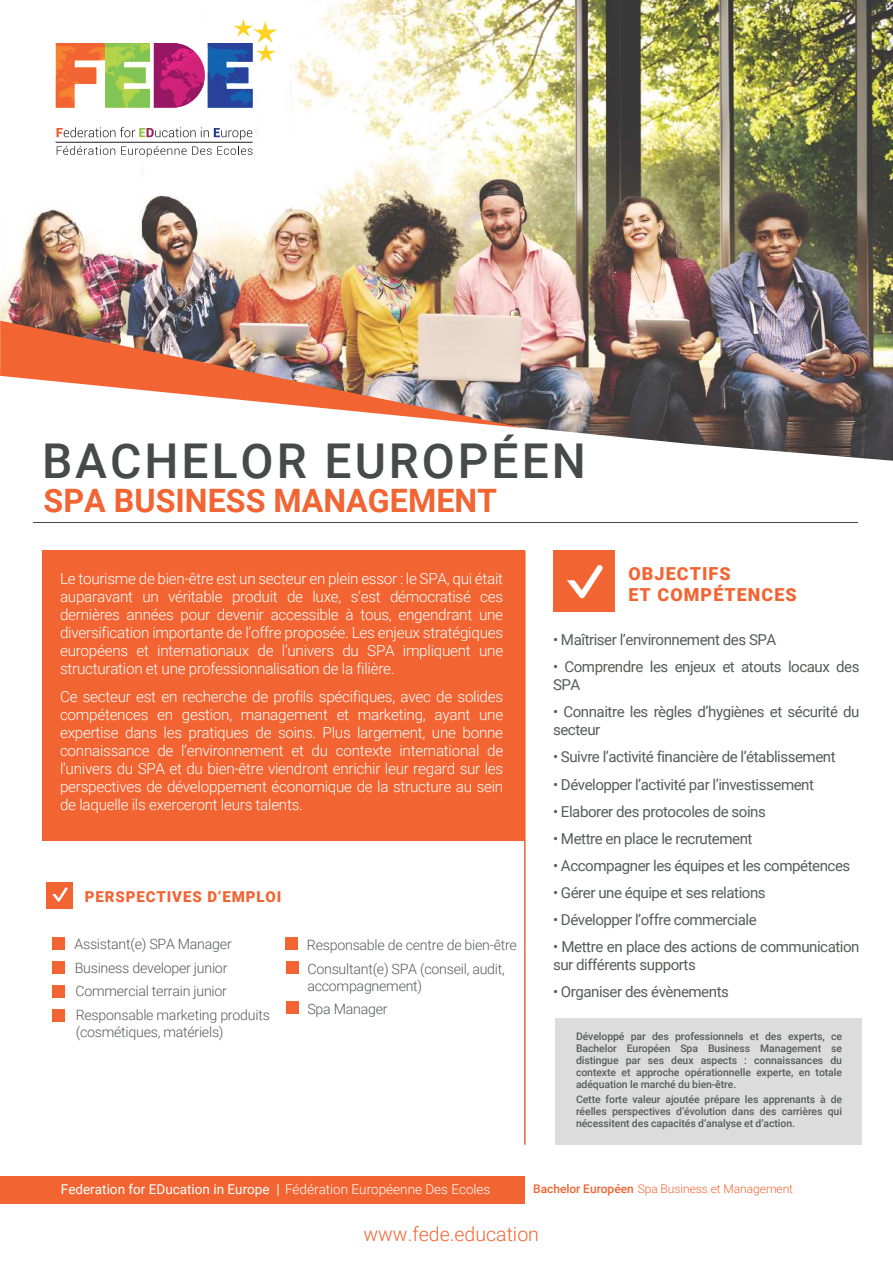
<style>
.page{position:relative;width:893px;height:1263px;background:#fff}
.page>*{position:absolute;margin:0;border:0;box-sizing:border-box;transform-origin:0 0}
.t1{font:500 48px "Roboto";letter-spacing:.06em;color:#484a4a}
.t2{font:700 32.25px "Roboto";color:#f26432}
.t3{font:300 19.5px "Roboto";color:#f26432}
.t4{font:900 17.85px/21.5px "Roboto";letter-spacing:.06em;color:#f26432}
.t5{font:300 15.3px/18px "Roboto";letter-spacing:-.02em;color:#fff;text-align:justify}
.t6{font:15.15px/18.1px "Roboto";letter-spacing:-.03em;color:#585c59}
.t7{font:900 15px "Roboto";letter-spacing:.06em;color:#f26432}
.t8{font:300 14.25px/17.1px "Roboto";letter-spacing:-.02em;color:#585c59}
.t9{font:13.5px "Roboto";color:#fff}
.t10{font:300 12px "Roboto";letter-spacing:-.005em;color:#f26432}
.t11{font:500 10.5px/12px "Roboto";letter-spacing:-.01em;color:#585c59;text-align:justify}
.s1{font-weight:300}
.s2{font-weight:500}
</style>
<div class="page">
<img style="left:0;top:0;width:893px;height:461px">
<div style="left:42px;top:551px;width:483px;height:290px;background:#f26432"></div>
<hr style="left:33px;top:522px;width:825px;height:1px;background:#484a4a">
<div style="left:553px;top:550px;width:62px;height:62px;background:#f26432"></div>
<svg style="left:567px;top:565px;width:36px;height:33px"></svg>
<img style="left:0;top:321px;width:525px;height:107px">
<svg style="left:56px;top:19px;width:221px;height:89px"></svg>
<svg style="left:57px;top:127px;width:195px;height:13px"></svg>
<svg style="left:57px;top:146px;width:58px;height:9px"></svg>
<svg style="left:121px;top:146px;width:131px;height:11px"></svg>
<hr style="left:56px;top:142px;width:197px;height:1px;background:#211d1e">
<div style="left:0;top:1176px;width:525px;height:27px;background:#f26432"></div>
<hr style="left:524px;top:550px;width:2px;height:595px;background:#f26432">
<div style="left:46px;top:882px;width:27px;height:26px;background:#f26432"></div>
<svg style="left:52px;top:887px;width:16px;height:15px"></svg>
<div style="left:52px;top:936px;width:13px;height:13px;background:#f26432"></div>
<div style="left:52px;top:961px;width:13px;height:13px;background:#f26432"></div>
<div style="left:52px;top:985px;width:13px;height:13px;background:#f26432"></div>
<div style="left:285px;top:937px;width:13px;height:13px;background:#f26432"></div>
<div style="left:52px;top:1009px;width:13px;height:13px;background:#f26432"></div>
<div style="left:286px;top:961px;width:13px;height:13px;background:#f26432"></div>
<div style="left:286px;top:1001px;width:13px;height:13px;background:#f26432"></div>
<div style="left:555px;top:1018px;width:306px;height:127px;background:#dcdcdc"></div>
<h1 class="t1" style="left:42px;top:427px;width:545px">BACHELOR EUROPÉEN</h1>
<h2 class="t2" style="left:44px;top:478px;width:455px">SPA BUSINESS MANAGEMENT</h2>
<p class="t5" style="left:60px;top:569px;width:445px">Le tourisme de bien-être est un secteur en plein essor : le SPA, qui était auparavant un véritable produit de luxe, s’est démocratisé ces dernières années pour devenir accessible à tous, engendrant une diversification importante de l’offre proposée. Les enjeux stratégiques européens et internationaux de l’univers du SPA impliquent une structuration et une professionnalisation de la filière.</p>
<p class="t5" style="left:60px;top:687px;width:445px">Ce secteur est en recherche de profils spécifiques, avec de solides compétences en gestion, management et marketing, ayant une expertise dans les pratiques de soins. Plus largement, une bonne connaissance de l’environnement et du contexte international de l’univers du SPA et du bien-être viendront enrichir leur regard sur les perspectives de développement économique de la structure au sein de laquelle ils exerceront leurs talents.</p>
<p class="t7" style="left:85px;top:886px;width:198px">PERSPECTIVES D’EMPLOI</p>
<p class="t8" style="left:74px;top:931px;width:159px;line-height:24.6px">Assistant(e) SPA Manager<br>Business developer junior</p>
<p class="t8" style="left:75px;top:982px;width:153px">Commercial terrain junior</p>
<p class="t8" style="left:76px;top:1006px;width:196px">Responsable marketing produits (cosmétiques, matériels)</p>
<p class="t8" style="left:307px;top:936px;width:212px">Responsable de centre de bien-être</p>
<p class="t8" style="left:307px;top:959px;width:199px">Consultant(e) SPA (conseil, audit, accompagnement)</p>
<p class="t8" style="left:307px;top:999px;width:82px">Spa Manager</p>
<p class="t4" style="left:628px;top:562px;width:170px">OBJECTIFS<br>ET COMPÉTENCES</p>
<p class="t6" style="left:553px;top:630px;width:225px">• Maîtriser l’environnement des SPA</p>
<p class="t6" style="left:553px;top:657px;width:308px">• Comprendre les enjeux et atouts locaux des<br>SPA</p>
<p class="t6" style="left:553px;top:702px;width:308px">• Connaitre les règles d’hygiènes et sécurité du secteur</p>
<p class="t6" style="left:553px;top:747px;width:284px">• Suivre l’activité financière de l’établissement</p>
<p class="t6" style="left:553px;top:774px;width:262px">• Développer l’activité par l’investissement</p>
<p class="t6" style="left:553px;top:802px;width:214px">• Elaborer des protocoles de soins</p>
<p class="t6" style="left:553px;top:829px;width:201px">• Mettre en place le recrutement</p>
<p class="t6" style="left:553px;top:856px;width:299px">• Accompagner les équipes et les compétences</p>
<p class="t6" style="left:553px;top:883px;width:214px">• Gérer une équipe et ses relations</p>
<p class="t6" style="left:553px;top:910px;width:205px">• Développer l’offre commerciale</p>
<p class="t6" style="left:553px;top:937px;width:308px">• Mettre en place des actions de communication sur différents supports</p>
<p class="t6" style="left:553px;top:982px;width:177px">• Organiser des évènements</p>
<p class="t11" style="left:576px;top:1029px;width:268px">Développé par des professionnels et des experts, ce Bachelor Européen Spa Business Management se distingue par ses deux aspects : connaissances du contexte et approche opérationnelle experte, en totale adéquation le marché du bien-être.</p>
<p class="t11" style="left:576px;top:1092px;width:268px">Cette forte valeur ajoutée prépare les apprenants à de réelles perspectives d’évolution dans des carrières qui nécessitent des capacités d’analyse et d’action.</p>
<p class="t9" style="left:61px;top:1179px;width:431px">Federation for EDucation in Europe | <span class="s1">Fédération Européenne Des Ecoles</span></p>
<p class="t10" style="left:533px;top:1181px;width:261px"><span class="s2">Bachelor Européen</span> Spa Business et Management</p>
<p class="t3" style="left:364px;top:1220px;width:177px">www.fede.education</p>
</div>
